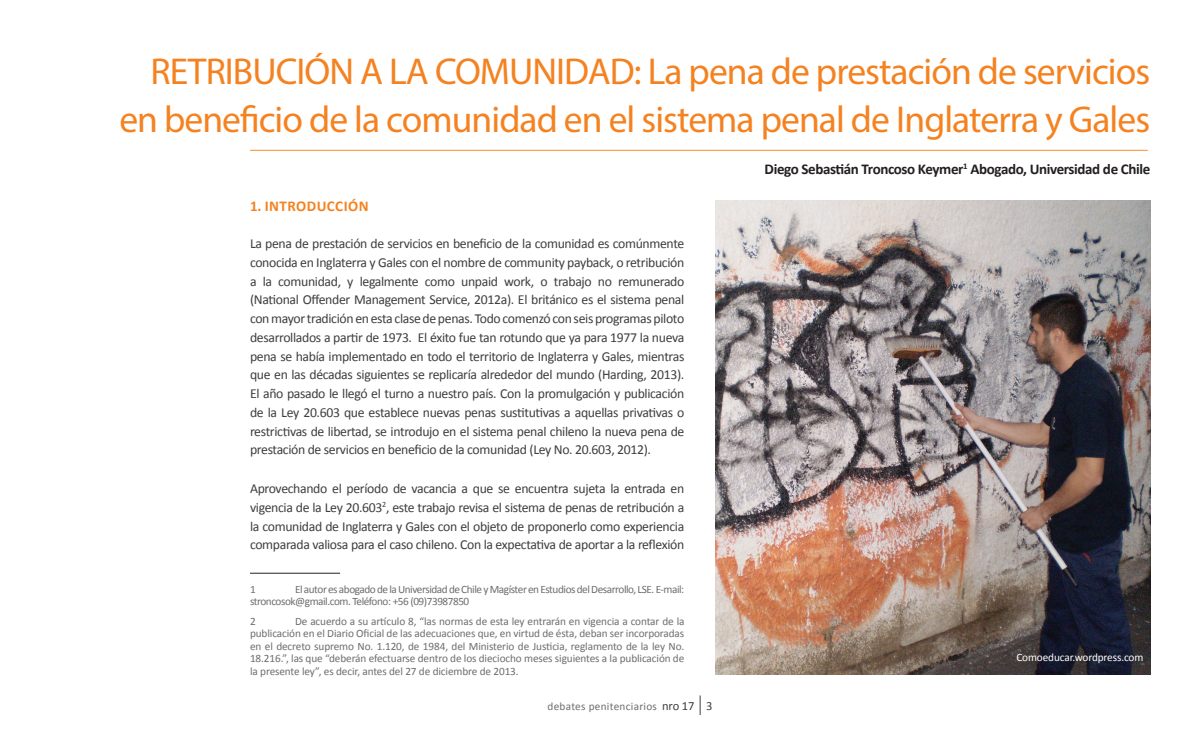
<style>
.page{position:relative;width:1194px;height:750px;background:#fff}
.page>*{position:absolute;margin:0;border:0;box-sizing:border-box;transform-origin:0 0}
.t1{font:37.5px/47.5px "Myriad Pro";letter-spacing:-.025em;color:#f58220;text-align:right}
.t2{font:700 15px "Calibri";letter-spacing:-.025em;color:#231f20}
.t3{font:700 15px "Calibri";color:#f58220}
.t4{font:13.75px/18.8px "Calibri";letter-spacing:-.025em;color:#3e3e3f;text-align:justify}
.t5{font:11.25px/12.5px "Calibri";letter-spacing:-.04em;color:#6c6d70}
.t6{font:11.25px "Calibri";letter-spacing:.025em;color:#6c6d70}
.t7{font:11.25px "Calibri";letter-spacing:-.01em;color:#fff}
.s1{font-size:12.5px;color:#3e3e3f}
</style>
<div class="page">
<svg style="left:700px;top:695px;width:1px;height:20px"></svg>
<hr style="left:250px;top:150px;width:898px;height:1px;background:#f68c32">
<hr style="left:250px;top:573px;width:90px;height:1px;background:#231f20">
<img style="left:716px;top:200px;width:434px;height:475px">
<h1 class="t1" style="left:119px;top:47px;width:1032px">RETRIBUCIÓN A LA COMUNIDAD: La pena de prestación de servicios en beneficio de la comunidad en el sistema penal de Inglaterra y Gales</h1>
<p class="t3" style="left:250px;top:197px;width:66px">1. Introducci</p>
<p class="t3" style="left:348px;top:197px;width:27px">ón<sup>1</sup></p>
<p class="t4" style="left:250px;top:233px;width:436px">La pena de prestación de servicios en beneficio de la comunidad es comúnmente conocida en Inglaterra y Gales con el nombre de community payback, o retribución a la comunidad, y legalmente como unpaid work, o trabajo no remunerado (National Offender Management Service, 2012a). El británico es el sistema penal con mayor tradición en esta clase de penas. Todo comenzó con seis programas piloto desarrollados a partir de 1973. El éxito fue tan rotundo que ya para 1977 la nueva pena se había implementado en todo el territorio de Inglaterra y Gales, mientras que en las décadas siguientes se replicaría alrededor del mundo (Harding, 2013).<br>El año pasado le llegó el turno a nuestro país. Con la promulgación y publicación de la Ley 20.603 que establece nuevas penas sustitutivas a aquellas privativas o restrictivas de libertad, se introdujo en el sistema penal chileno la nueva pena de prestación de servicios en beneficio de la comunidad (Ley No. 20.603, 2012).</p>
<p class="t4" style="left:250px;top:478px;width:436px">Aprovechando el período de vacancia a que se encuentra sujeta la entrada en vigencia de la Ley 20.603<sup>2</sup>, este trabajo revisa el sistema de penas de retribución a la comunidad de Inglaterra y Gales con el objeto de proponerlo como experiencia comparada valiosa para el caso chileno. Con la expectativa de aportar a la reflexión</p>
<p class="t5" style="left:250px;top:582px;width:7px">1</p>
<p class="t5" style="left:250px;top:582px;width:436px;text-indent:45px">El autor es abogado de la Universidad de Chile y Magíster en Estudios del Desarrollo, LSE. E-mail: stroncosok@gmail.com. Teléfono: +56 (09)73987850</p>
<p class="t5" style="left:250px;top:614px;width:7px">2</p>
<p class="t5" style="left:250px;top:614px;width:436px;text-align:justify;text-indent:45px">De acuerdo a su artículo 8, “las normas de esta ley entrarán en vigencia a contar de la publicación en el Diario Oficial de las adecuaciones que, en virtud de ésta, deban ser incorporadas en el decreto supremo No. 1.120, de 1984, del Ministerio de Justicia, reglamento de la ley No.<br>18.216.”, las que “deberán efectuarse dentro de los dieciocho meses siguientes a la publicación de la presente ley”, es decir, antes del 27 de diciembre de 2013.</p>
<p class="t6" style="left:547px;top:699px;width:166px">debates penitenciarios <span class="s1">nro 17 3</span></p>
<p class="t2" style="left:764px;top:159px;width:387px">Diego Sebastián Troncoso Keymer<sup>1</sup> Abogado, Universidad de Chile</p>
<p class="t7" style="left:1016px;top:650px;width:129px">Comoeducar.wordpress.com</p>
</div>
